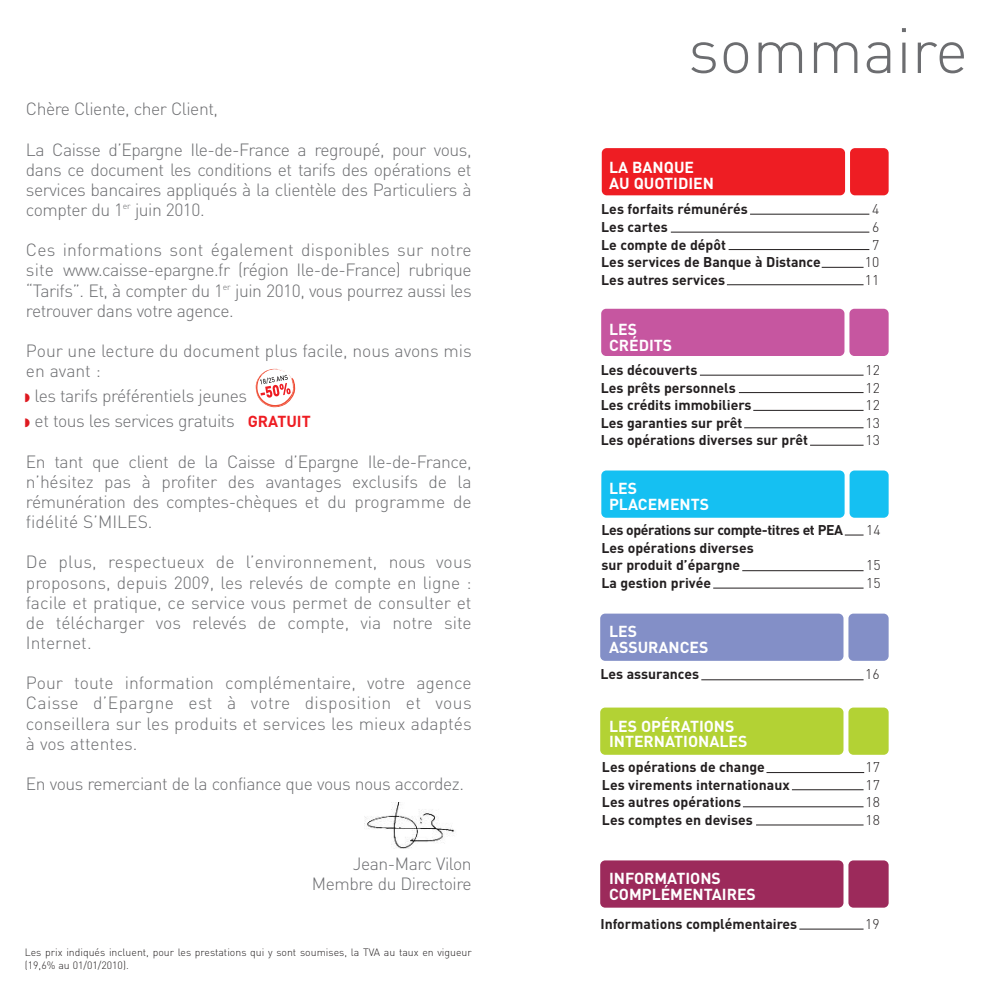
<style>
.page{position:relative;width:993px;height:993px;background:#fff}
.page>*{position:absolute;margin:0;border:0;box-sizing:border-box;transform-origin:0 0}
.t1{font:300 63px "DIN";color:#6c6d70}
.t2{font:300 17.5px/20.1px "DIN";letter-spacing:-.025em;color:#6c6d70;text-align:justify}
.t3{font:300 17.5px/20.1px "DIN";color:#6c6d70}
.t4{font:700 15.75px/15.8px "DIN";color:#fff}
.t5{font:700 14px/17.5px "DIN";color:#231f20}
.t6{font:300 14px "DIN";color:#231f20}
.t7{font:700 14px "DIN";letter-spacing:-.025em;color:#231f20}
.t8{font:300 10.5px/12.2px "DIN";color:#231f20}
.s1{color:#de1920}
.s2{font-weight:700;font-size:15.75px;color:#ee1d23}
</style>
<div class="page">
<div style="left:601px;top:148px;width:243px;height:47px;background:#ee1d23;border-radius:5px"></div>
<div style="left:849px;top:148px;width:39px;height:47px;background:#ee1d23;border-radius:5px"></div>
<div style="left:601px;top:308px;width:243px;height:48px;background:#c656a0;border-radius:5px"></div>
<div style="left:849px;top:308px;width:39px;height:48px;background:#c656a0;border-radius:5px"></div>
<div style="left:601px;top:470px;width:243px;height:47px;background:#15c0f2;border-radius:5px"></div>
<div style="left:849px;top:470px;width:39px;height:47px;background:#15c0f2;border-radius:5px"></div>
<div style="left:600px;top:707px;width:243px;height:47px;background:#b3d234;border-radius:5px"></div>
<div style="left:848px;top:707px;width:40px;height:47px;background:#b3d234;border-radius:5px"></div>
<div style="left:600px;top:613px;width:243px;height:47px;background:#838fc7;border-radius:5px"></div>
<div style="left:848px;top:613px;width:40px;height:47px;background:#838fc7;border-radius:5px"></div>
<svg style="left:255px;top:368px;width:41px;height:40px"></svg>
<img style="left:365px;top:802px;width:90px;height:46px">
<hr style="left:749px;top:214px;width:120px;height:1px;background:#231f20">
<hr style="left:670px;top:232px;width:199px;height:1px;background:#231f20">
<hr style="left:728px;top:249px;width:141px;height:1px;background:#231f20">
<hr style="left:821px;top:267px;width:42px;height:1px;background:#231f20">
<hr style="left:726px;top:284px;width:137px;height:1px;background:#231f20">
<hr style="left:699px;top:375px;width:164px;height:1px;background:#231f20">
<hr style="left:738px;top:392px;width:125px;height:1px;background:#231f20">
<hr style="left:753px;top:410px;width:110px;height:1px;background:#231f20">
<hr style="left:744px;top:427px;width:119px;height:1px;background:#231f20">
<hr style="left:809px;top:445px;width:54px;height:1px;background:#231f20">
<hr style="left:742px;top:570px;width:121px;height:1px;background:#231f20">
<svg style="left:844px;top:534px;width:19px;height:1px"></svg>
<hr style="left:713px;top:587px;width:150px;height:1px;background:#231f20">
<hr style="left:701px;top:679px;width:162px;height:1px;background:#231f20">
<hr style="left:799px;top:928px;width:64px;height:1px;background:#231f20">
<hr style="left:766px;top:772px;width:97px;height:1px;background:#231f20">
<hr style="left:791px;top:789px;width:72px;height:1px;background:#231f20">
<hr style="left:742px;top:806px;width:121px;height:1px;background:#231f20">
<hr style="left:755px;top:824px;width:108px;height:1px;background:#231f20">
<div style="left:600px;top:860px;width:243px;height:47px;background:#9c2a5b;border-radius:5px"></div>
<div style="left:848px;top:860px;width:40px;height:47px;background:#9c2a5b;border-radius:5px"></div>
<p class="t2" style="left:26px;top:99px;width:193px">Chère Cliente, cher Client,</p>
<p class="t2" style="left:26px;top:139px;width:447px">La Caisse d’Epargne Ile-de-France a regroupé, pour vous, dans ce document les conditions et tarifs des opérations et services bancaires appliqués à la clientèle des Particuliers à compter du 1<sup>er</sup> juin 2010.</p>
<p class="t2" style="left:26px;top:240px;width:447px">Ces informations sont également disponibles sur notre site www.caisse-epargne.fr (région Ile-de-France) rubrique “Tarifs”. Et, à compter du 1<sup>er</sup> juin 2010, vous pourrez aussi les retrouver dans votre agence.</p>
<p class="t3" style="left:26px;top:341px;width:447px">Pour une lecture du document plus facile, nous avons mis en avant :</p>
<p class="t2" style="left:25px;top:383px;width:287px;line-height:25px"><span class="s1">◗</span> les tarifs préférentiels jeunes<br><span class="s1">◗</span> et tous les services gratuits <span class="s2">GRATUIT</span></p>
<p class="t2" style="left:26px;top:451px;width:447px">En tant que client de la Caisse d’Epargne Ile-de-France, n’hésitez pas à profiter des avantages exclusifs de la rémunération des comptes-chèques et du programme de fidélité S’MILES.</p>
<p class="t2" style="left:26px;top:552px;width:447px">De plus, respectueux de l’environnement, nous vous proposons, depuis 2009, les relevés de compte en ligne : facile et pratique, ce service vous permet de consulter et de télécharger vos relevés de compte, via notre site Internet.</p>
<p class="t2" style="left:26px;top:673px;width:447px">Pour toute information complémentaire, votre agence Caisse d’Epargne est à votre disposition et vous conseillera sur les produits et services les mieux adaptés à vos attentes.</p>
<p class="t2" style="left:26px;top:773px;width:439px">En vous remerciant de la confiance que vous nous accordez.</p>
<p class="t2" style="left:312px;top:853px;width:161px;text-align:right">Jean-Marc Vilon<br>Membre du Directoire</p>
<p class="t8" style="left:25px;top:946px;width:448px">Les prix indiqués incluent, pour les prestations qui y sont soumises, la TVA au taux en vigueur (19,6% au 01/01/2010).</p>
<h1 class="t1" style="left:688px;top:14px;width:281px">sommaire</h1>
<p class="t4" style="left:609px;top:160px;width:106px">LA BANQUE<br>AU QUOTIDIEN</p>
<p class="t5" style="left:601px;top:201px;width:148px">Les forfaits rémunérés</p>
<p class="t6" style="left:871px;top:201px;width:9px">4</p>
<p class="t5" style="left:601px;top:218px;width:68px">Les cartes</p>
<p class="t6" style="left:871px;top:219px;width:9px">6</p>
<p class="t5" style="left:601px;top:236px;width:126px">Le compte de dépôt</p>
<p class="t6" style="left:871px;top:236px;width:9px">7</p>
<p class="t5" style="left:601px;top:253px;width:221px">Les services de Banque à Distance</p>
<p class="t6" style="left:864px;top:254px;width:16px">10</p>
<p class="t5" style="left:601px;top:271px;width:125px">Les autres services</p>
<p class="t6" style="left:864px;top:271px;width:16px">11</p>
<p class="t4" style="left:609px;top:322px;width:65px">LES<br>CRÉDITS</p>
<p class="t5" style="left:600px;top:361px;width:98px">Les découverts</p>
<p class="t6" style="left:865px;top:362px;width:16px">12</p>
<p class="t5" style="left:600px;top:379px;width:136px">Les prêts personnels</p>
<p class="t6" style="left:865px;top:379px;width:16px">12</p>
<p class="t5" style="left:600px;top:396px;width:152px">Les crédits immobiliers</p>
<p class="t6" style="left:865px;top:397px;width:16px">12</p>
<p class="t5" style="left:600px;top:414px;width:143px">Les garanties sur prêt</p>
<p class="t6" style="left:865px;top:414px;width:16px">13</p>
<p class="t5" style="left:600px;top:431px;width:209px">Les opérations diverses sur prêt</p>
<p class="t6" style="left:865px;top:432px;width:16px">13</p>
<p class="t4" style="left:609px;top:480px;width:101px">LES<br>PLACEMENTS</p>
<p class="t7" style="left:601px;top:522px;width:243px">Les opérations sur compte-titres et PEA</p>
<p class="t6" style="left:865px;top:522px;width:16px">14</p>
<p class="t5" style="left:601px;top:539px;width:154px">Les opérations diverses sur produit d’épargne</p>
<p class="t6" style="left:865px;top:557px;width:16px">15</p>
<p class="t5" style="left:601px;top:574px;width:111px">La gestion privée</p>
<p class="t6" style="left:865px;top:574px;width:16px">15</p>
<p class="t4" style="left:609px;top:623px;width:101px">LES<br>ASSURANCES</p>
<p class="t5" style="left:600px;top:665px;width:100px">Les assurances</p>
<p class="t6" style="left:865px;top:666px;width:16px">16</p>
<p class="t4" style="left:609px;top:718px;width:140px">LES OPÉRATIONS<br>INTERNATIONALES</p>
<p class="t5" style="left:601px;top:758px;width:164px">Les opérations de change</p>
<p class="t6" style="left:865px;top:758px;width:16px">17</p>
<p class="t5" style="left:601px;top:775px;width:189px">Les virements internationaux</p>
<p class="t6" style="left:865px;top:776px;width:16px">17</p>
<p class="t5" style="left:601px;top:793px;width:141px">Les autres opérations</p>
<p class="t6" style="left:865px;top:793px;width:16px">18</p>
<p class="t5" style="left:601px;top:810px;width:152px">Les comptes en devises</p>
<p class="t6" style="left:865px;top:811px;width:16px">18</p>
<p class="t4" style="left:609px;top:870px;width:148px">INFORMATIONS<br>COMPLÉMENTAIRES</p>
<p class="t5" style="left:600px;top:914px;width:198px">Informations complémentaires</p>
<p class="t6" style="left:865px;top:915px;width:16px">19</p>
</div>
